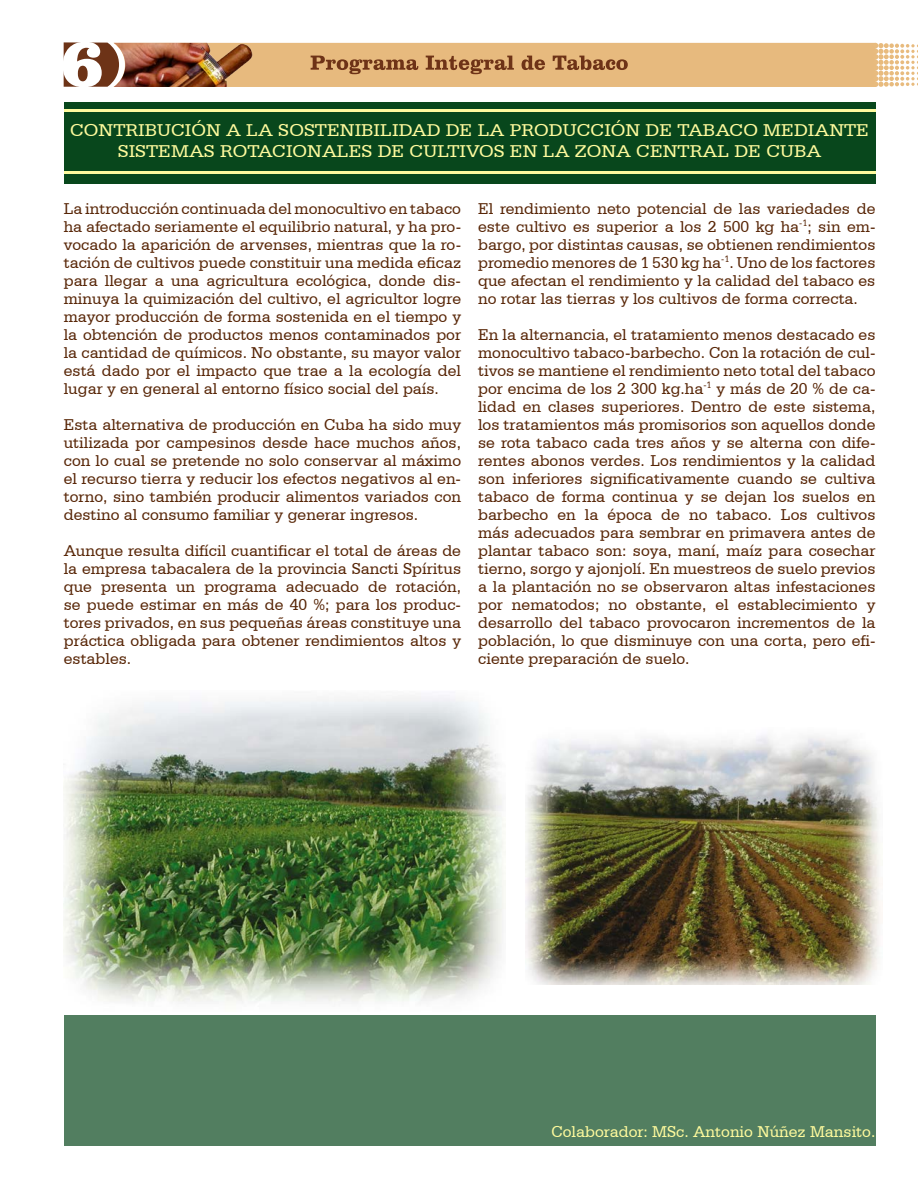
<style>
.page{position:relative;width:918px;height:1188px;background:#fff}
.page>*{position:absolute;margin:0;border:0;box-sizing:border-box;transform-origin:0 0}
.t1{font:18px "Serifa BT";color:#fefa9d;scale:1.1 1}
.t2{font:16.5px/18px "Serifa BT";color:#582607;text-align:justify}
.t3{font:16.5px "Serifa BT";color:#fefa9d}
</style>
<div class="page">
<svg style="left:63px;top:42px;width:855px;height:45px;background:#deb380"></svg>
<img style="left:114px;top:43px;width:144px;height:44px">
<div style="left:64px;top:1015px;width:811px;height:130px;background:#527e60"></div>
<div style="left:64px;top:102px;width:811px;height:82px;background:#08471c"></div>
<hr style="left:64px;top:109px;width:811px;height:3px;background:#fefa9d">
<hr style="left:64px;top:171px;width:811px;height:3px;background:#fefa9d">
<img style="left:64px;top:695px;width:442px;height:308px">
<img style="left:526px;top:735px;width:357px;height:249px">
<p class="t1" style="left:70px;top:119px;width:25px">Contribuci</p>
<p class="t1" style="left:192px;top:119px;width:91px">ónala sostenibilidad</p>
<p class="t1" style="left:446px;top:119px;width:71px">delaproducci</p>
<p class="t1" style="left:611px;top:119px;width:74px">ónde tabaco</p>
<p class="t1" style="left:763px;top:119px;width:13px">mediante</p>
<p class="t1" style="left:118px;top:140px;width:12px">sistemas</p>
<p class="t1" style="left:220px;top:140px;width:13px">rotacionales</p>
<p class="t1" style="left:378px;top:140px;width:41px">de cultivos</p>
<p class="t1" style="left:510px;top:140px;width:73px">enlazona</p>
<p class="t1" style="left:636px;top:140px;width:13px">central</p>
<p class="t1" style="left:734px;top:140px;width:55px">de Cuba</p>
<p class="t2" style="left:64px;top:199px;width:399px">La introducción continuada del monocultivo en tabaco ha afectado seriamente el equilibrio natural, y ha pro&shy;vocado la aparición de arvenses, mientras que la ro&shy;tación de cultivos puede constituir una medida eficaz para llegar a una agricultura ecológica, donde dis&shy;minuya la quimización del cultivo, el agricultor logre mayor producción de forma sostenida en el tiempo y la obtención de productos menos contaminados por la cantidad de químicos. No obstante, su mayor valor está dado por el impacto que trae a la ecología del lugar y en general al entorno físico social del país.</p>
<p class="t2" style="left:64px;top:415px;width:399px">Esta alternativa de producción en Cuba ha sido muy utilizada por campesinos desde hace muchos años, con lo cual se pretende no solo conservar al máximo el recurso tierra y reducir los efectos negativos al en&shy;torno, sino también producir alimentos variados con destino al consumo familiar y generar ingresos.</p>
<p class="t2" style="left:64px;top:541px;width:399px">Aunque resulta difícil cuantificar el total de áreas de la empresa tabacalera de la provincia Sancti Spíritus que presenta un programa adecuado de rotación, se puede estimar en más de 40 %; para los produc&shy;tores privados, en sus pequeñas áreas constituye una práctica obligada para obtener rendimientos altos y estables.</p>
<p class="t2" style="left:478px;top:199px;width:399px">El rendimiento neto potencial de las variedades de este cultivo es superior a los 2 500 kg ha<sup>-1</sup>; sin em&shy;bargo, por distintas causas, se obtienen rendimientos promedio menores de 1 530 kg ha<sup>-1</sup>. Uno de los factores que afectan el rendimiento y la calidad del tabaco es no rotar las tierras y los cultivos de forma correcta.</p>
<p class="t2" style="left:478px;top:325px;width:399px">En la alternancia, el tratamiento menos destacado es monocultivo tabaco-barbecho. Con la rotación de cul&shy;tivos se mantiene el rendimiento neto total del tabaco por encima de los 2 300 kg.ha<sup>-1</sup> y más de 20 % de ca&shy;lidad en clases superiores. Dentro de este sistema, los tratamientos más promisorios son aquellos donde se rota tabaco cada tres años y se alterna con dife&shy;rentes abonos verdes. Los rendimientos y la calidad son inferiores significativamente cuando se cultiva tabaco de forma continua y se dejan los suelos en barbecho en la época de no tabaco. Los cultivos más adecuados para sembrar en primavera antes de plantar tabaco son: soya, maní, maíz para cosechar tierno, sorgo y ajonjolí. En muestreos de suelo previos a la plantación no se observaron altas infestaciones por nematodos; no obstante, el establecimiento y desarrollo del tabaco provocaron incrementos de la población, lo que disminuye con una corta, pero efi&shy;ciente preparación de suelo.</p>
<p class="t3" style="left:551px;top:1122px;width:326px">Colaborador: MSc. Antonio Núñez Mansito.</p>
</div>
